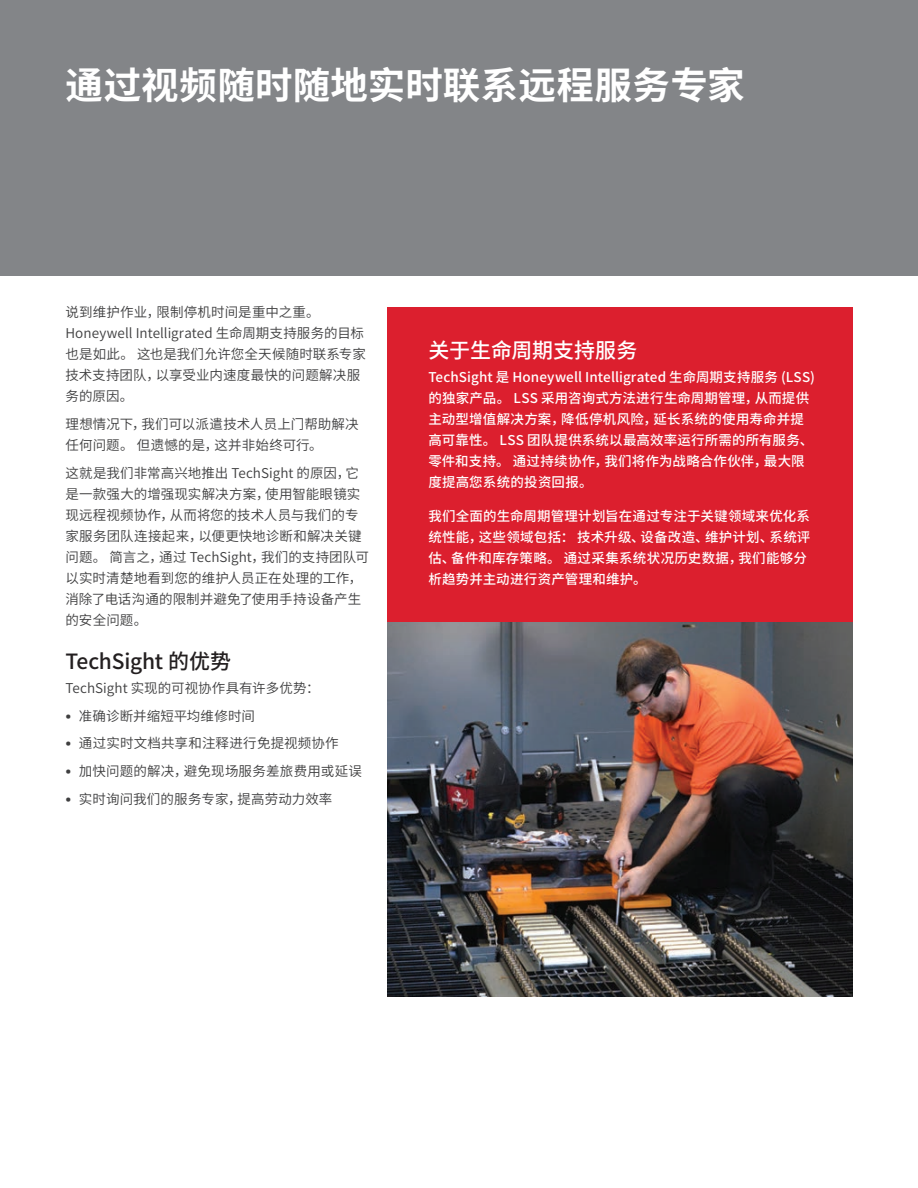
<style>
.page{position:relative;width:918px;height:1188px;background:#fff}
.page>*{position:absolute;margin:0;border:0;box-sizing:border-box;transform-origin:0 0}
.CN_Heading_1{font:700 37.5px "Source Han Sans CN";letter-spacing:.01em;color:#fff}
.CN_Heading_2_14_16{font:500 21px "Source Han Sans CN";letter-spacing:-.01em;color:#231f20}
.CN_Pg2_Rev_header{font:500 21px "Source Han Sans CN";letter-spacing:-.005em;color:#fff}
.CN_Body__9_14_pt_4_5{font:13.5px/21px "Source Han Sans CN";letter-spacing:.005em;color:#3e3e3f}
.CN_Pg2_Rev_body{font:500 13.5px/21px "Source Han Sans CN";letter-spacing:.015em;color:#fff}
.s1{font-family:"Honeywell Sans";font-weight:500}
</style>
<div class="page">
<div style="left:0;top:0;width:918px;height:275px;background:#838588"></div>
<img style="left:387px;top:621px;width:466px;height:376px">
<div style="left:387px;top:307px;width:466px;height:314px;background:#dc1f2e"></div>
<p class="CN_Heading_1" style="left:65px;top:64px;width:681px">通过视频随时随地实时联系远程服务专家</p>
<p class="CN_Body__9_14_pt_4_5" style="left:65px;top:302px;width:302px">说到维护作业，限制停机时间是重中之重。<br>Honeywell Intelligrated 生命周期支持服务的目标也是如此。 这也是我们允许您全天候随时联系专家技术支持团队，以享受业内速度最快的问题解决服务的原因。</p>
<p class="CN_Body__9_14_pt_4_5" style="left:65px;top:414px;width:295px">理想情况下，我们可以派遣技术人员上门帮助解决任何问题。 但遗憾的是，这并非始终可行。</p>
<p class="CN_Body__9_14_pt_4_5" style="left:65px;top:463px;width:305px">这就是我们非常高兴地推出 TechSight 的原因，它是一款强大的增强现实解决方案，使用智能眼镜实现远程视频协作，从而将您的技术人员与我们的专家服务团队连接起来，以便更快地诊断和解决关键问题。 简言之，通过 TechSight，我们的支持团队可以实时清楚地看到您的维护人员正在处理的工作，消除了电话沟通的限制并避免了使用手持设备产生的安全问题。</p>
<p class="CN_Heading_2_14_16" style="left:65px;top:650px;width:167px">TechSight 的优势</p>
<p class="CN_Body__9_14_pt_4_5" style="left:65px;top:678px;width:256px">TechSight 实现的可视协作具有许多优势：</p>
<p class="CN_Body__9_14_pt_4_5" style="left:65px;top:706px;width:191px"><span class="s1">•</span> 准确诊断并缩短平均维修时间</p>
<p class="CN_Body__9_14_pt_4_5" style="left:65px;top:733px;width:275px"><span class="s1">•</span> 通过实时文档共享和注释进行免提视频协作</p>
<p class="CN_Body__9_14_pt_4_5" style="left:65px;top:761px;width:298px"><span class="s1">•</span> 加快问题的解决，避免现场服务差旅费用或延误</p>
<p class="CN_Body__9_14_pt_4_5" style="left:65px;top:789px;width:269px"><span class="s1">•</span> 实时询问我们的服务专家，提高劳动力效率</p>
<p class="CN_Pg2_Rev_header" style="left:428px;top:338px;width:211px">关于生命周期支持服务</p>
<p class="CN_Pg2_Rev_body" style="left:428px;top:366px;width:388px">TechSight 是 Honeywell Intelligrated 生命周期支持服务 (LSS)的独家产品。 LSS 采用咨询式方法进行生命周期管理，从而提供主动型增值解决方案，降低停机风险，延长系统的使用寿命并提高可靠性。 LSS 团队提供系统以最高效率运行所需的所有服务、零件和支持。 通过持续协作，我们将作为战略合作伙伴，最大限度提高您系统的投资回报。</p>
<p class="CN_Pg2_Rev_body" style="left:428px;top:506px;width:384px">我们全面的生命周期管理计划旨在通过专注于关键领域来优化系统性能，这些领域包括： 技术升级、设备改造、维护计划、系统评估、备件和库存策略。 通过采集系统状况历史数据，我们能够分析趋势并主动进行资产管理和维护。</p>
</div>
